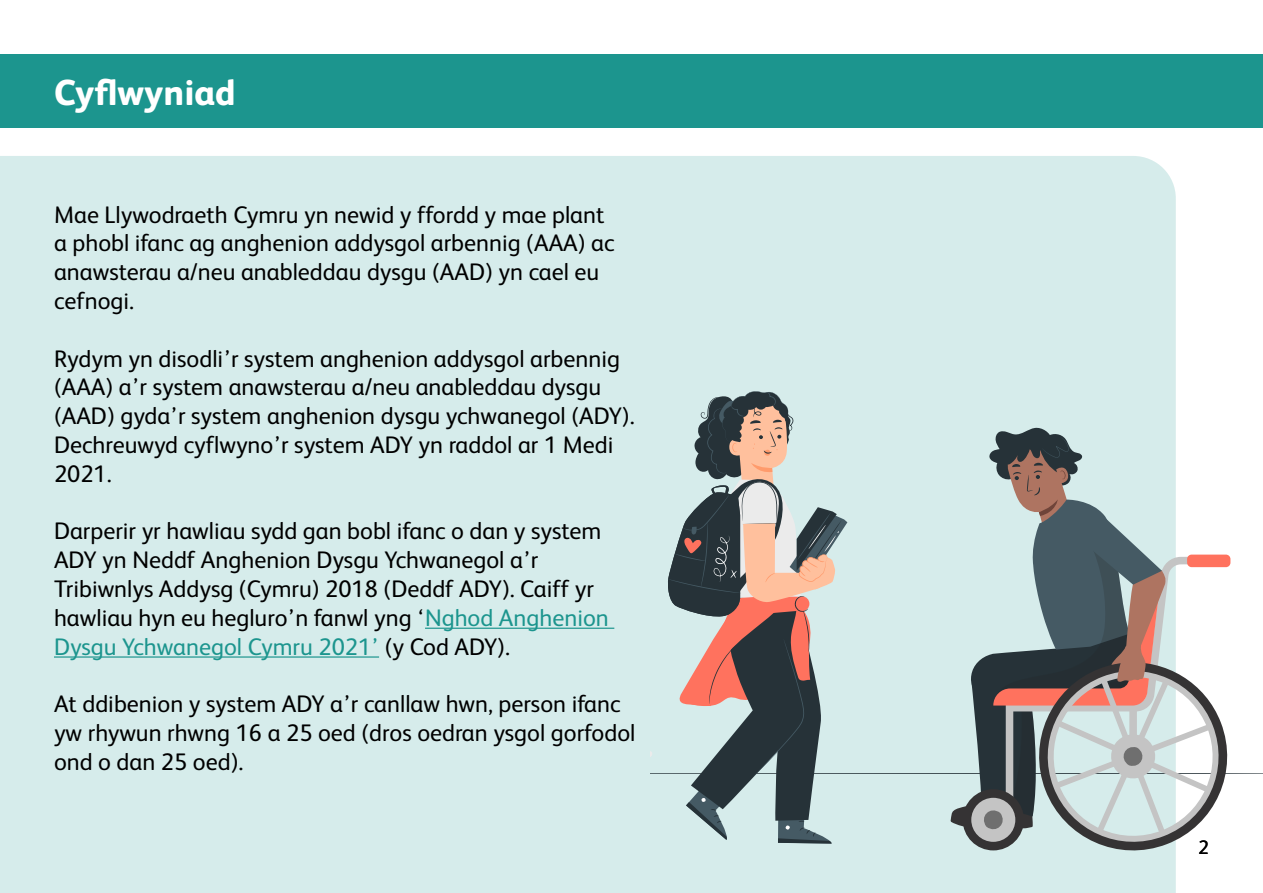
<style>
.page{position:relative;width:1263px;height:893px;background:#fff}
.page>*{position:absolute;margin:0;border:0;box-sizing:border-box;transform-origin:0 0}
.t1{font:800 36px "FS Albert";color:#fff}
.t2{font:24px/28.8px "FS Albert";color:#000}
.t3{font:19.5px "FS Albert";color:#000}
.s1{color:#1c958e}
</style>
<div class="page">
<div style="left:0;top:156px;width:1176px;height:737px;background:#d6eceb"></div>
<div style="left:0;top:54px;width:1263px;height:74px;background:#1c958e"></div>
<hr style="left:425px;top:628px;width:189px;height:1px;background:#1c958e">
<hr style="left:54px;top:656px;width:325px;height:2px;background:#1c958e">
<svg style="left:651px;top:391px;width:612px;height:472px;background:#bac1c0"></svg>
<p class="t1" style="left:54px;top:72px;width:183px">Cyflwyniad</p>
<p class="t2" style="left:54px;top:200px;width:562px">Mae Llywodraeth Cymru yn newid y ffordd y mae plant a phobl ifanc ag anghenion addysgol arbennig (AAA) ac anawsterau a/neu anableddau dysgu (AAD) yn cael eu cefnogi.</p>
<p class="t2" style="left:54px;top:344px;width:582px">Rydym yn disodli’r system anghenion addysgol arbennig (AAA) a’r system anawsterau a/neu anableddau dysgu (AAD) gyda’r system anghenion dysgu ychwanegol (ADY).<br>Dechreuwyd cyflwyno’r system ADY yn raddol ar 1 Medi 2021.</p>
<p class="t2" style="left:54px;top:517px;width:556px">Darperir yr hawliau sydd gan bobl ifanc o dan y system ADY yn Neddf Anghenion Dysgu Ychwanegol a’r Tribiwnlys Addysg (Cymru) 2018 (Deddf ADY). Caiff yr hawliau hyn eu hegluro’n fanwl yng ‘<span class="s1">Nghod Anghenion Dysgu Ychwanegol Cymru 2021’</span> (y Cod ADY).</p>
<p class="t2" style="left:54px;top:689px;width:583px">At ddibenion y system ADY a’r canllaw hwn, person ifanc yw rhywun rhwng 16 a 25 oed (dros oedran ysgol gorfodol ond o dan 25 oed).</p>
<p class="t3" style="left:1198px;top:836px;width:12px">2</p>
</div>
